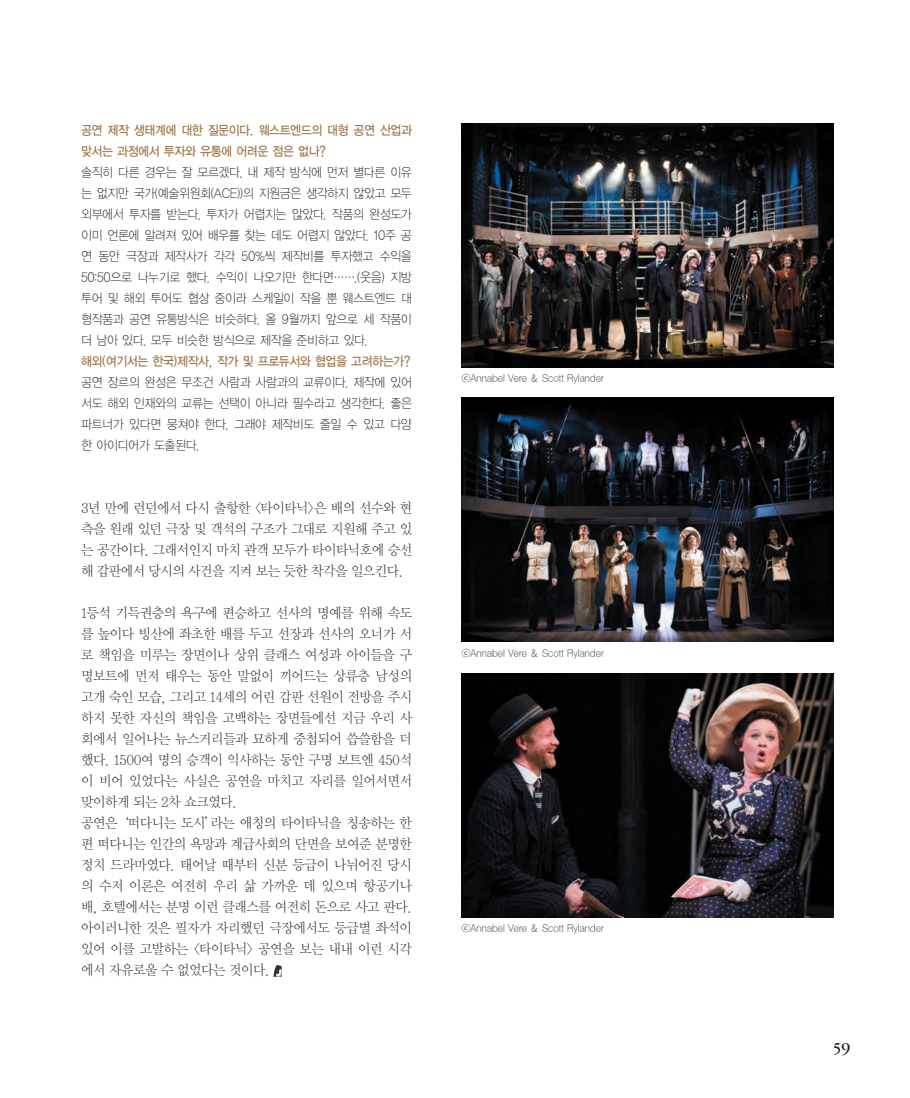
<style>
.page{position:relative;width:910px;height:1098px;background:#fff}
.page>*{position:absolute;margin:0;border:0;box-sizing:border-box;transform-origin:0 0}
.t1{font:18px "Sand Km";color:#231f20}
.t2{font:13.8px/21px "Y Mj O11";letter-spacing:-.085em;color:#231f20;text-align:justify;scale:.95 1}
.t3{font:12.75px/21px "YGO11";letter-spacing:-.1em;color:#231f20;scale:.92 1}
.t4{font:9.75px "SMSE Gothic Pro";letter-spacing:-.065em;color:#231f20;scale:.95 1}
.s1{font-family:"YGO13";color:#a1794e}
</style>
<div class="page">
<svg style="left:273px;top:965px;width:9px;height:11px"></svg>
<img style="left:461px;top:397px;width:372px;height:244px">
<img style="left:461px;top:123px;width:372px;height:244px">
<img style="left:461px;top:673px;width:372px;height:243px">
<p class="t3" style="left:81px;top:119px;width:362px"><span class="s1">공연 제작 생태계에 대한 질문이다. 웨스트엔드의 대형 공연 산업과 맞서는 과정에서 투자와 유통에 어려운 점은 없나?<br></span>솔직히 다른 경우는 잘 모르겠다. 내 제작 방식에 먼저 별다른 이유 는 없지만 국가(예술위원회(ACE))의 지원금은 생각하지 않았고 모두 외부에서 투자를 받는다. 투자가 어렵지는 않았다. 작품의 완성도가 이미 언론에 알려져 있어 배우를 찾는 데도 어렵지 않았다. 10주 공 연 동안 극장과 제작사가 각각 50%씩 제작비를 투자했고 수익을<br>50:50으로 나누기로 했다. 수익이 나오기만 한다면…….(웃음) 지방 투어 및 해외 투어도 협상 중이라 스케일이 작을 뿐 웨스트엔드 대 형작품과 공연 유통방식은 비슷하다. 올 9월까지 앞으로 세 작품이 더 남아 있다. 모두 비슷한 방식으로 제작을 준비하고 있다. <span class="s1">해외(여기서는 한국)제작사, 작가 및 프로듀서와 협업을 고려하는가? </span>공연 장르의 완성은 무조건 사람과 사람과의 교류이다. 제작에 있어 서도 해외 인재와의 교류는 선택이 아니라 필수라고 생각한다. 좋은 파트너가 있다면 뭉쳐야 한다. 그래야 제작비도 줄일 수 있고 다양 한 아이디어가 도출된다.</p>
<p class="t2" style="left:81px;top:497px;width:351px">3년 만에 런던에서 다시 출항한 &lt;타이타닉&gt;은 배의 선수와 현 측을 원래 있던 극장 및 객석의 구조가 그대로 지원해 주고 있 는 공간이다. 그래서인지 마치 관객 모두가 타이타닉호에 승선 해 갑판에서 당시의 사건을 지켜 보는 듯한 착각을 일으킨다.</p>
<p class="t2" style="left:81px;top:602px;width:351px;text-align:left">1등석 기득권층의 욕구에 편승하고 선사의 명예를 위해 속도 를 높이다 빙산에 좌초한 배를 두고 선장과 선사의 오너가 서 로 책임을 미루는 장면이나 상위 클래스 여성과 아이들을 구 명보트에 먼저 태우는 동안 말없이 끼어드는 상류층 남성의 고개 숙인 모습, 그리고 14세의 어린 갑판 선원이 전방을 주시 하지 못한 자신의 책임을 고백하는 장면들에선 지금 우리 사 회에서 일어나는 뉴스거리들과 묘하게 중첩되어 씁쓸함을 더 했다. 1500여 명의 승객이 익사하는 동안 구명 보트엔 450석 이 비어 있었다는 사실은 공연을 마치고 자리를 일어서면서 맞이하게 되는 2차 쇼크였다.<br>공연은 ‘떠다니는 도시’라는 애칭의 타이타닉을 칭송하는 한 편 떠다니는 인간의 욕망과 계급사회의 단면을 보여준 분명한 정치 드라마였다. 태어날 때부터 신분 등급이 나뉘어진 당시 의 수저 이론은 여전히 우리 삶 가까운 데 있으며 항공기나 배, 호텔에서는 분명 이런 클래스를 여전히 돈으로 사고 판다. 아이러니한 것은 필자가 자리했던 극장에서도 등급별 좌석이 있어 이를 고발하는 &lt;타이타닉&gt; 공연을 보는 내내 이런 시각 에서 자유로울 수 없었다는 것이다.</p>
<p class="t4" style="left:461px;top:372px;width:152px">ⓒAnnabel Vere &amp; Scott Rylander</p>
<p class="t4" style="left:461px;top:647px;width:152px">ⓒAnnabel Vere &amp; Scott Rylander</p>
<p class="t4" style="left:461px;top:922px;width:152px">ⓒAnnabel Vere &amp; Scott Rylander</p>
<p class="t1" style="left:833px;top:1038px;width:19px">59</p>
</div>
